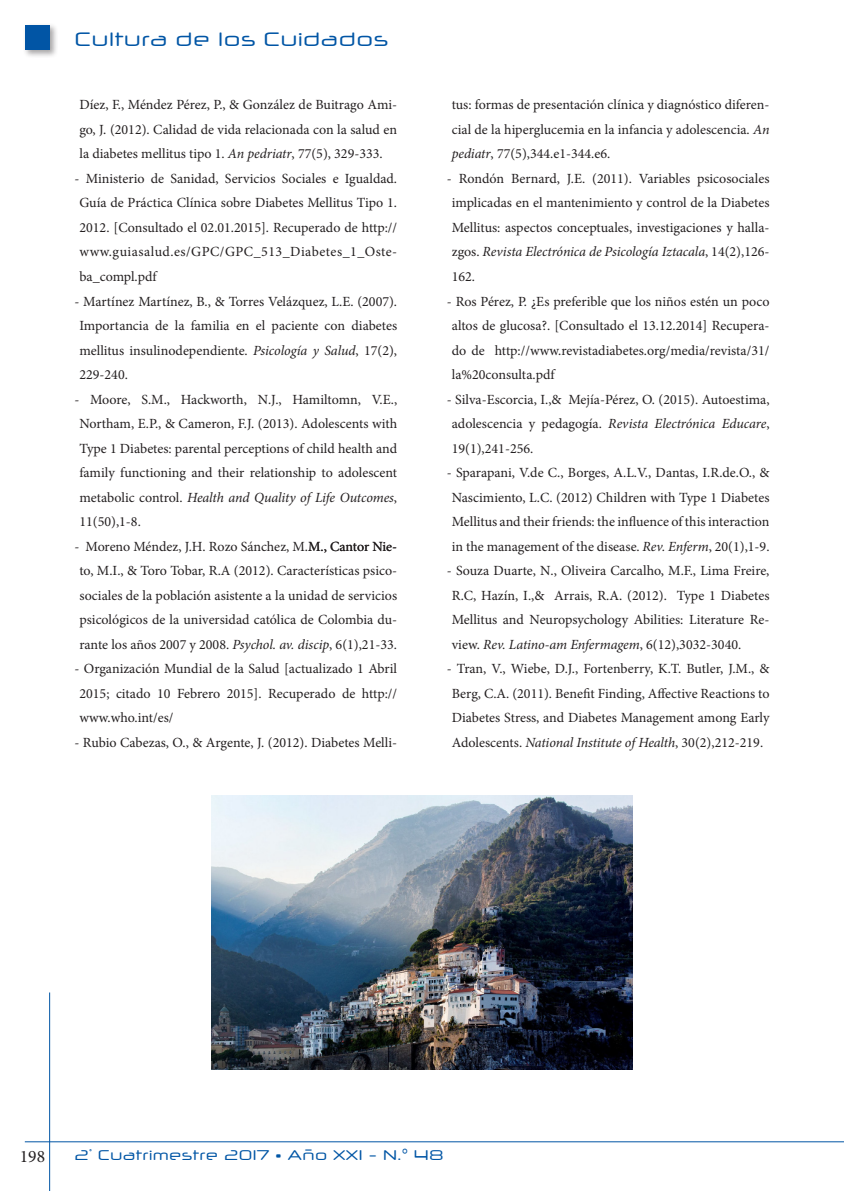
<style>
.page{position:relative;width:844px;height:1191px;background:#fff}
.page>*{position:absolute;margin:0;border:0;box-sizing:border-box;transform-origin:0 0}
.t1{font:19.25px "Neuropol X Free";color:#0155a5}
.t2{font:17.5px "Minion Pro";color:#231f20}
.List_Paragraph{font:14px/24.5px "Minion Pro";color:#231f20;text-align:justify}
.t3{font:14px "Neuropol X Free";color:#0155a5}
.s1{font-style:italic}
</style>
<div class="page">
<hr style="left:49px;top:992px;width:1px;height:199px;background:#0155a5">
<hr style="left:25px;top:1141px;width:818px;height:1px;background:#0155a5">
<div style="left:23px;top:23px;width:36px;height:36px;background:#231f20;opacity:.4"></div>
<div style="left:25px;top:25px;width:25px;height:25px;background:#0155a5"></div>
<img style="left:211px;top:796px;width:421px;height:273px">
<h1 class="t1" style="left:74px;top:27px;width:315px">Cultura de los Cuidados</h1>
<p class="List_Paragraph" style="left:79px;top:93px;width:319px">Díez, F., Méndez Pérez, P., &amp; González de Buitrago Ami&shy;go, J. (2012). Calidad de vida relacionada con la salud en la diabetes mellitus tipo 1. <span class="s1">An pedriatr</span>, 77(5), 329-333.</p>
<p class="List_Paragraph" style="left:79px;top:166px;width:319px;text-indent:-5px">- Ministerio de Sanidad, Servicios Sociales e Igualdad.<br>Guía de Práctica Clínica sobre Diabetes Mellitus Tipo 1.<br>2012. [Consultado el 02.01.2015]. Recuperado de http:// www.guiasalud.es/GPC/GPC_513_Diabetes_1_Oste&shy;ba_compl.pdf</p>
<p class="List_Paragraph" style="left:79px;top:289px;width:319px;text-indent:-5px">- Martínez Martínez, B., &amp; Torres Velázquez, L.E. (2007).<br>Importancia de la familia en el paciente con diabetes mellitus insulinodependiente. <span class="s1">Psicología y Salud</span>, 17(2), 229-240.</p>
<p class="List_Paragraph" style="left:79px;top:387px;width:319px;text-indent:-5px">- Moore, S.M., Hackworth, N.J., Hamiltomn, V.E., Northam, E.P., &amp; Cameron, F.J. (2013). Adolescents with Type 1 Diabetes: parental perceptions of child health and family functioning and their relationship to adolescent metabolic control. <span class="s1">Health and Quality of Life Outcomes</span>, 11(50),1-8.</p>
<p class="List_Paragraph" style="left:74px;top:534px;width:324px;text-align:center">- Moreno Méndez, J.H. Rozo Sánchez, M.M., Cantor Nie&shy;to, M.I., &amp; Toro Tobar, R.A (2012). Características psico&shy;sociales de la población asistente a la unidad de servicios psicológicos de la universidad católica de Colombia du&shy;rante los años 2007 y 2008. <span class="s1">Psychol. av. discip</span>, 6(1),21-33.</p>
<p class="List_Paragraph" style="left:79px;top:656px;width:319px;text-indent:-5px">- Organización Mundial de la Salud [actualizado 1 Abril 2015; citado 10 Febrero 2015]. Recuperado de http:// www.who.int/es/</p>
<p class="List_Paragraph" style="left:74px;top:730px;width:324px">- Rubio Cabezas, O., &amp; Argente, J. (2012). Diabetes Melli-</p>
<p class="List_Paragraph" style="left:451px;top:93px;width:319px">tus: formas de presentación clínica y diagnóstico diferen&shy;cial de la hiperglucemia en la infancia y adolescencia. <span class="s1">An pediatr</span>, 77(5),344.e1-344.e6.</p>
<p class="List_Paragraph" style="left:451px;top:166px;width:319px;text-indent:-5px">- Rondón Bernard, J.E. (2011). Variables psicosociales implicadas en el mantenimiento y control de la Diabetes Mellitus: aspectos conceptuales, investigaciones y halla&shy;zgos. <span class="s1">Revista Electrónica de Psicología Iztacala</span>, 14(2),126- 162.</p>
<p class="List_Paragraph" style="left:451px;top:289px;width:319px;text-indent:-5px">- Ros Pérez, P. ¿Es preferible que los niños estén un poco altos de glucosa?. [Consultado el 13.12.2014] Recupera&shy;do de http://www.revistadiabetes.org/media/revista/31/ la%20consulta.pdf</p>
<p class="List_Paragraph" style="left:451px;top:387px;width:319px;text-indent:-5px">- Silva-Escorcia, I.,&amp; Mejía-Pérez, O. (2015). Autoestima, adolescencia y pedagogía. <span class="s1">Revista Electrónica Educare</span>, 19(1),241-256.</p>
<p class="List_Paragraph" style="left:446px;top:460px;width:324px;text-align:center">- Sparapani, V.de C., Borges, A.L.V., Dantas, I.R.de.O., &amp; Nascimiento, L.C. (2012) Children with Type 1 Diabetes Mellitus and their friends: the influence of this interaction in the management of the disease. <span class="s1">Rev. Enferm</span>, 20(1),1-9.</p>
<p class="List_Paragraph" style="left:451px;top:558px;width:319px;text-indent:-5px">- Souza Duarte, N., Oliveira Carcalho, M.F., Lima Freire, R.C, Hazín, I.,&amp; Arrais, R.A. (2012). Type 1 Diabetes Mellitus and Neuropsychology Abilities: Literature Re&shy;view. <span class="s1">Rev. Latino-am Enfermagem</span>, 6(12),3032-3040.</p>
<p class="List_Paragraph" style="left:446px;top:656px;width:324px;text-align:center">- Tran, V., Wiebe, D.J., Fortenberry, K.T. Butler, J.M., &amp; Berg, C.A. (2011). Benefit Finding, Affective Reactions to Diabetes Stress, and Diabetes Management among Early Adolescents. <span class="s1">National Institute of Health</span>, 30(2),212-219.</p>
<p class="t2" style="left:20px;top:1144px;width:27px">198</p>
<p class="t3" style="left:74px;top:1146px;width:371px">2<sup>º</sup> Cuatrimestre 2017 • Año XXI - N.° 48</p>
</div>
